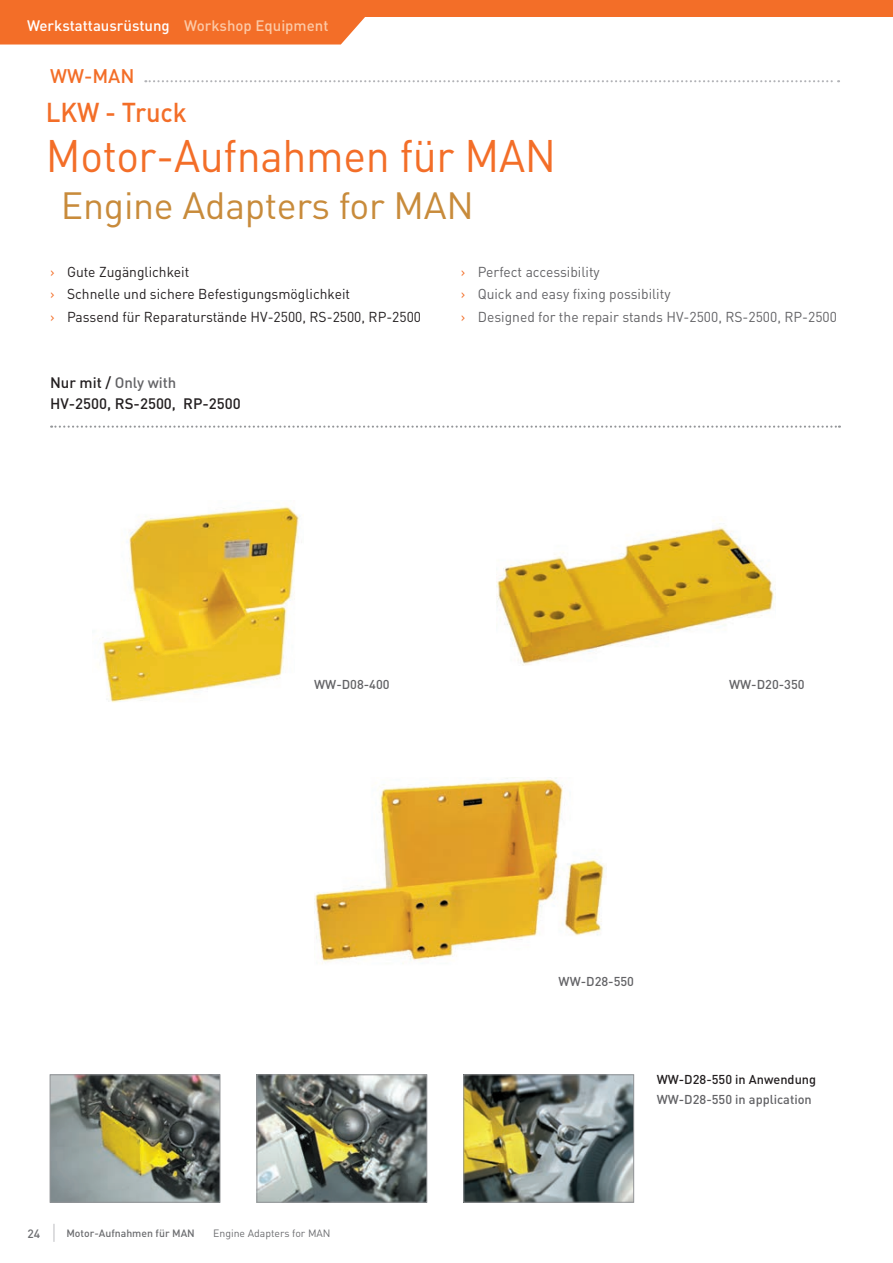
<style>
.page{position:relative;width:893px;height:1263px;background:#fff}
.page>*{position:absolute;margin:0;border:0;box-sizing:border-box;transform-origin:0 0}
.t1{font:45px "DIN Pro";letter-spacing:-.01em;color:#f36e28;scale:.95 1}
.t2{font:37.5px "DIN Pro";letter-spacing:-.01em;color:#c88b3b}
.t3{font:500 27px "DIN Pro";letter-spacing:-.01em;color:#f36e28;scale:.95 1}
.t4{font:500 19.5px "DIN Pro";color:#f36e28}
.t5{font:500 15px/21px "DIN Pro";color:#231f20}
.t6{font:500 15px "DIN Pro";color:#fff}
.t7{font:14.25px/22.5px "DIN Pro";color:#231f20}
.t8{font:14.25px/22.5px "DIN Pro";color:#636366}
.t9{font:500 12.75px "DIN Pro";color:#636366}
.t10{font:500 12.75px "DIN Pro";color:#231f20}
.t11{font:500 12px "DIN Pro";color:#6c6d70}
.t12{font:500 10.5px "DIN Pro";color:#6c6d70}
.t13{font:10.5px "DIN Pro";color:#6c6d70}
.s1{color:#fcc9a6}
.s2{color:#f36e28}
.s3{color:#636366}
</style>
<div class="page">
<div style="left:0;top:17px;width:365px;height:28px;background:#f36e28"></div>
<svg style="left:54px;top:1224px;width:1px;height:18px"></svg>
<div style="left:0;top:0;width:893px;height:17px;background:#f36e28"></div>
<svg style="left:145px;top:80px;width:694px;height:2px"></svg>
<img style="left:102px;top:506px;width:198px;height:197px">
<img style="left:497px;top:520px;width:279px;height:145px">
<img style="left:314px;top:777px;width:291px;height:187px">
<svg style="left:51px;top:426px;width:789px;height:2px"></svg>
<img style="left:465px;top:1076px;width:167px;height:125px">
<div style="left:463px;top:1074px;width:171px;height:129px;border:1px solid #939598"></div>
<img style="left:52px;top:1076px;width:166px;height:125px">
<div style="left:50px;top:1074px;width:170px;height:129px;border:1px solid #939598"></div>
<img style="left:258px;top:1076px;width:167px;height:125px">
<div style="left:256px;top:1074px;width:171px;height:129px;border:1px solid #939598"></div>
<p class="t6" style="left:27px;top:15px;width:303px">Werkstattausrüstung <span class="s1">Workshop Equipment</span></p>
<h3 class="t4" style="left:50px;top:63px;width:86px">WW-MAN</h3>
<h3 class="t3" style="left:46px;top:94px;width:150px">LKW - Truck</h3>
<h1 class="t1" style="left:46px;top:125px;width:538px">Motor-Aufnahmen für MAN</h1>
<h2 class="t2" style="left:61px;top:179px;width:415px">Engine Adapters for MAN</h2>
<p class="t7" style="left:50px;top:260px;width:373px"><span class="s2">›</span> Gute Zugänglichkeit<br><span class="s2">›</span> Schnelle und sichere Befestigungsmöglichkeit<br><span class="s2">›</span> Passend für Reparaturstände HV-2500, RS-2500, RP-2500</p>
<p class="t8" style="left:461px;top:260px;width:378px"><span class="s2">›</span> Perfect accessibility<br><span class="s2">›</span> Quick and easy fixing possibility<br><span class="s2">›</span> Designed for the repair stands HV-2500, RS-2500, RP-2500</p>
<p class="t5" style="left:50px;top:372px;width:192px">Nur mit / <span class="s3">Only with<br></span>HV-2500, RS-2500, RP-2500</p>
<p class="t9" style="left:314px;top:675px;width:77px">WW-D08-400</p>
<p class="t11" style="left:27px;top:1225px;width:14px">24</p>
<p class="t12" style="left:66px;top:1226px;width:130px">Motor-Aufnahmen für MAN</p>
<p class="t13" style="left:213px;top:1226px;width:119px">Engine Adapters for MAN</p>
<p class="t9" style="left:729px;top:675px;width:77px">WW-D20-350</p>
<p class="t9" style="left:559px;top:973px;width:77px">WW-D28-550</p>
<p class="t10" style="left:657px;top:1071px;width:161px">WW-D28-550 in Anwendung</p>
<p class="t9" style="left:657px;top:1090px;width:157px">WW-D28-550 in application</p>
</div>
